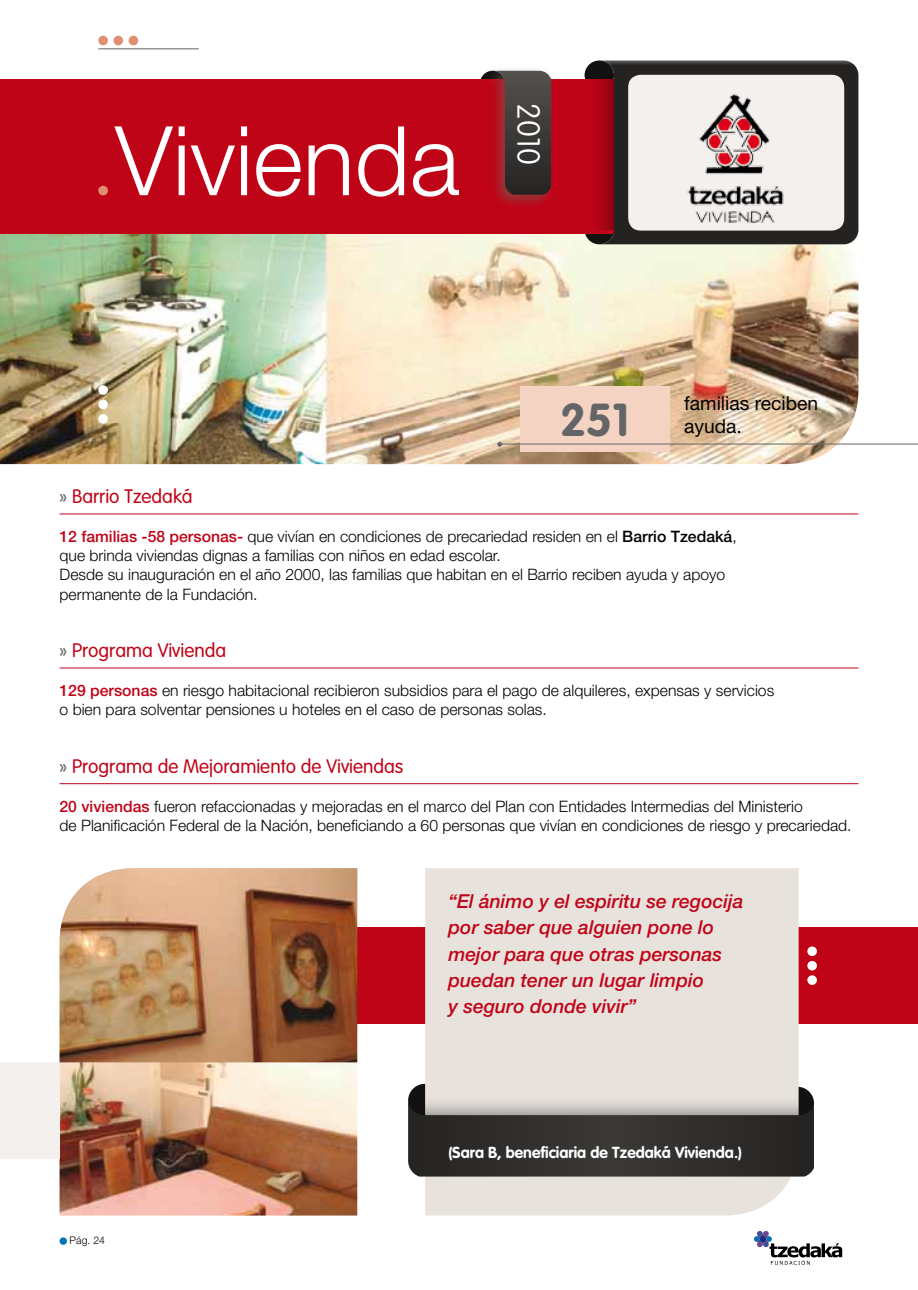
<style>
.page{position:relative;width:918px;height:1290px;background:#fff}
.page>*{position:absolute;margin:0;border:0;box-sizing:border-box;transform-origin:0 0}
.t1{font:300 96.25px "Helvetica Neue LT Std";color:#fff}
.t2{font:700 45.5px "VAG Rounded Std";color:#646567}
.t3{font:100 31.5px "VAG Rounded Std";color:#fff}
.t4{font:italic 500 19.25px/26.2px "Helvetica Neue LT Std";color:#c00418}
.t5{font:300 19.25px "VAG Rounded Std";color:#c00418}
.t6{font:19.25px "Helvetica Neue LT Std";color:#000}
.t7{font:300 15.75px/19.2px "Helvetica Neue LT Std";color:#000}
.t8{font:700 15.75px "VAG Rounded Std";color:#fff}
.t9{font:300 10.5px "Helvetica Neue LT Std";color:#000}
.s1{color:#646567}
.s2{font-weight:500;color:#c00418}
.s3{font-weight:500}
</style>
<div class="page">
<svg style="left:754px;top:1231px;width:88px;height:34px"></svg>
<div style="left:60px;top:1237px;width:7px;height:8px;background:#0074b7;border-radius:50%"></div>
<img style="left:60px;top:1062px;width:297px;height:153px">
<img style="left:0;top:234px;width:858px;height:230px">
<div style="left:584px;top:215px;width:30px;height:29px;background:#111211;border-radius:50%"></div>
<div style="left:584px;top:61px;width:30px;height:29px;background:#111211;border-radius:50%"></div>
<div style="left:0;top:80px;width:799px;height:154px;background:#c00418"></div>
<div style="left:478px;top:66px;width:74px;height:143px;background:#745a4e;opacity:.6"></div>
<svg style="left:492px;top:71px;width:59px;height:124px;background:#543334"></svg>
<div style="left:98px;top:186px;width:10px;height:9px;background:#e08f71;border-radius:50%"></div>
<div style="left:98px;top:36px;width:10px;height:9px;background:#e08f71;border-radius:50%"></div>
<div style="left:113px;top:36px;width:10px;height:9px;background:#e08f71;border-radius:50%"></div>
<div style="left:129px;top:36px;width:9px;height:9px;background:#e08f71;border-radius:50%"></div>
<hr style="left:98px;top:49px;width:101px;height:1px;background:#646567">
<div style="left:587px;top:75px;width:44px;height:154px;background:#bc0317"></div>
<svg style="left:599px;top:61px;width:259px;height:183px;background:#3c2123"></svg>
<div style="left:628px;top:75px;width:216px;height:156px;background:#f4f0ee;border-radius:12px"></div>
<img style="left:647px;top:93px;width:176px;height:138px">
<hr style="left:60px;top:513px;width:798px;height:1px;background:#c00418">
<hr style="left:60px;top:667px;width:798px;height:1px;background:#c00418">
<hr style="left:60px;top:783px;width:798px;height:1px;background:#c00418">
<div style="left:98px;top:385px;width:10px;height:10px;background:#fff;border-radius:50%"></div>
<div style="left:98px;top:400px;width:10px;height:9px;background:#fff;border-radius:50%"></div>
<div style="left:98px;top:414px;width:10px;height:10px;background:#fff;border-radius:50%"></div>
<div style="left:0;top:1062px;width:60px;height:96px;background:#f4f0ee"></div>
<div style="left:781px;top:1087px;width:33px;height:33px;background:#111211;border-radius:50%"></div>
<div style="left:408px;top:1084px;width:33px;height:33px;background:#111211;border-radius:50%"></div>
<div style="left:357px;top:927px;width:561px;height:96px;background:#c00418"></div>
<div style="left:425px;top:868px;width:373px;height:347px;background:#e8e2dd"></div>
<div style="left:425px;top:1095px;width:373px;height:34px;background:#e7e1dc"></div>
<img style="left:60px;top:868px;width:297px;height:194px">
<svg style="left:408px;top:1098px;width:406px;height:78px;background:#4f4d4b"></svg>
<div style="left:807px;top:946px;width:10px;height:10px;background:#fff;border-radius:50%"></div>
<div style="left:807px;top:961px;width:10px;height:9px;background:#fff;border-radius:50%"></div>
<div style="left:807px;top:975px;width:10px;height:10px;background:#fff;border-radius:50%"></div>
<div style="left:521px;top:386px;width:149px;height:66px;background:#f4d3c3"></div>
<svg style="left:497px;top:442px;width:5px;height:5px"></svg>
<hr style="left:500px;top:444px;width:418px;height:1px;background:#646567">
<h1 class="t1" style="left:115px;top:102px;width:346px">Vivienda</h1>
<h3 class="t3" style="left:546px;top:103px;width:63px;rotate:90deg">2010</h3>
<h2 class="t2" style="left:560px;top:393px;width:71px">251</h2>
<p class="t6" style="left:684px;top:392px;width:136px">familias reciben</p>
<p class="t6" style="left:684px;top:415px;width:59px">ayuda.</p>
<p class="t5" style="left:60px;top:486px;width:135px"><span class="s1">»</span> Barrio Tzedaká</p>
<p class="t7" style="left:60px;top:526px;width:678px"><span class="s2">12 familias -58 personas-</span> que vivían en condiciones de precariedad residen en el <span class="s3">Barrio Tzedaká</span>, que brinda viviendas dignas a familias con niños en edad escolar.<br>Desde su inauguración en el año 2000, las familias que habitan en el Barrio reciben ayuda y apoyo permanente de la Fundación.</p>
<p class="t5" style="left:60px;top:640px;width:168px"><span class="s1">»</span> Programa Vivienda</p>
<p class="t7" style="left:60px;top:680px;width:716px"><span class="s2">129 personas</span> en riesgo habitacional recibieron subsidios para el pago de alquileres, expensas y servicios o bien para solventar pensiones u hoteles en el caso de personas solas.</p>
<p class="t5" style="left:60px;top:755px;width:345px"><span class="s1">»</span> Programa de Mejoramiento de Viviendas</p>
<p class="t7" style="left:60px;top:796px;width:793px"><span class="s2">20 viviendas</span> fueron refaccionadas y mejoradas en el marco del Plan con Entidades Intermedias del Ministerio<br>de Planificación Federal de la Nación, beneficiando a 60 personas que vivían en condiciones de riesgo y precariedad.</p>
<p class="t4" style="left:448px;top:888px;width:296px">“El ánimo y el espiritu se regocija por saber que alguien pone lo mejor para que otras personas puedan tener un lugar limpio<br>y seguro donde vivir”</p>
<p class="t9" style="left:70px;top:1234px;width:37px">Pág. 24</p>
<p class="t8" style="left:448px;top:1143px;width:295px">(Sara B, beneficiaria de Tzedaká Vivienda.)</p>
</div>
